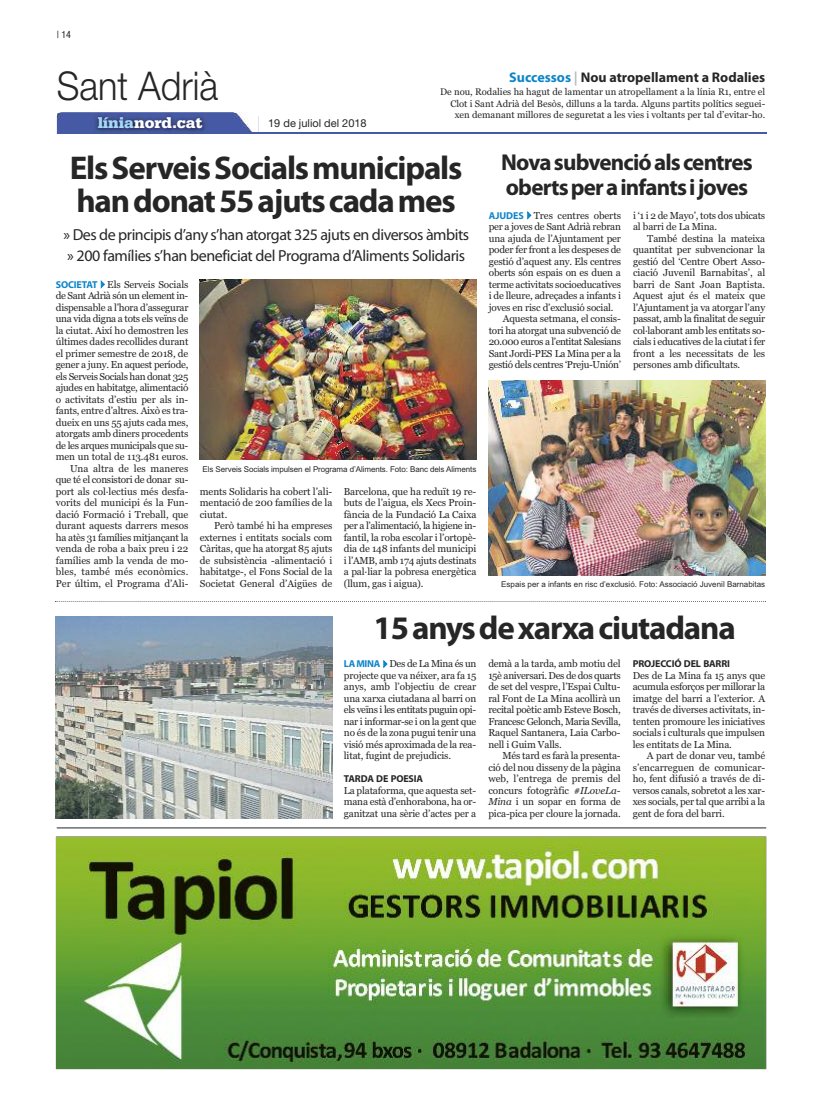
<style>
.page{position:relative;width:823px;height:1106px;background:#fff}
.page>*{position:absolute;margin:0;border:0;box-sizing:border-box;transform-origin:0 0}
.t1{font:300 39.6px "Helvetica Neue";color:#272627;scale:.91 1}
.t2{font:700 33px/33px "Myriad Pro";letter-spacing:-.035em;color:#272627}
.t3{font:700 23px/25px "Myriad Pro";letter-spacing:-.035em;color:#272627}
.t4{font:16px/21px "Myriad Pro";letter-spacing:-.03em;color:#272627}
.t5{font:900 16px "Serifa";color:#fff}
.t6{font:700 14px "Myriad Pro";color:#272627}
.t7{font:11px "Helvetica Neue";color:#272627}
.t8{font:10px/11.5px "Georgia";letter-spacing:-.015em;color:#272627;text-align:justify}
.t9{font:10px "Georgia";letter-spacing:-.045em;color:#272627}
.t10{font:700 10px "Myriad Pro";letter-spacing:-.015em;color:#272627}
.t11{font:condensed 10px "Helvetica Neue";color:#272627}
.t12{font:9.5px/11.4px "Georgia";color:#272627;text-align:right}
.t13{font:8px "Arial";letter-spacing:-.01em;color:#272627}
.s1{color:#a7d8f7}
.s2{color:#0d85c9}
.s3{color:#b8bbbe}
.s4{font-family:"Myriad Pro";font-weight:700;color:#0d85c9}
.s5{font-style:italic}
</style>
<div class="page">
<hr style="left:57px;top:132px;width:708px;height:2px;background:#4659a4">
<img style="left:57px;top:112px;width:194px;height:20px">
<hr style="left:57px;top:827px;width:708px;height:1px;background:#23262b">
<svg style="left:55px;top:601px;width:710px;height:1px"></svg>
<img style="left:56px;top:616px;width:276px;height:203px">
<img style="left:488px;top:380px;width:276px;height:195px">
<img style="left:200px;top:279px;width:276px;height:181px">
<img style="left:57px;top:837px;width:707px;height:231px">
<p class="t11" style="left:57px;top:31px;width:16px">| 14</p>
<h1 class="t1" style="left:57px;top:62px;width:179px">Sant Adrià</h1>
<h3 class="t5" style="left:98px;top:117px;width:106px"><span class="s1">línia</span>nord.cat</h3>
<p class="t7" style="left:268px;top:117px;width:100px">19 de juliol del 2018</p>
<h3 class="t6" style="left:509px;top:72px;width:257px"><span class="s2">Successos</span> <span class="s3">|</span> Nou atropellament a Rodalies</h3>
<p class="t12" style="left:440px;top:86px;width:326px">De nou, Rodalies ha hagut de lamentar un atropellament a la línia R1, entre el<br>Clot i Sant Adrià del Besòs, dilluns a la tarda. Alguns partits polítics seguei&shy;xen demanant millores de seguretat a les vies i voltants per tal d’evitar-ho.</p>
<h3 class="t3" style="left:501px;top:151px;width:253px">Novasubvencióalscentres obertsperainfantsijoves</h3>
<p class="t8" style="left:488px;top:209px;width:134px"><span class="s4">AJUDES</span><span class="s2">✔</span>Tres centres oberts</p>
<p class="t8" style="left:488px;top:221px;width:134px">per a joves de Sant Adrià rebran</p>
<p class="t8" style="left:488px;top:232px;width:134px">una ajuda de l’Ajuntament per</p>
<p class="t8" style="left:488px;top:244px;width:134px">poder fer front a les despeses de</p>
<p class="t8" style="left:488px;top:255px;width:134px">gestió d’aquest any. Els centres</p>
<p class="t8" style="left:488px;top:267px;width:134px">oberts són espais on es duen a</p>
<p class="t8" style="left:488px;top:278px;width:134px">terme activitats socioeducatives</p>
<p class="t8" style="left:488px;top:290px;width:134px">i de lleure, adreçades a infants i</p>
<p class="t8" style="left:488px;top:301px;width:126px">joves en risc d’exclusió social.</p>
<p class="t8" style="left:502px;top:313px;width:119px">Aquesta setmana, el consis-</p>
<p class="t8" style="left:488px;top:324px;width:134px">tori ha atorgat una subvenció de</p>
<p class="t9" style="left:488px;top:336px;width:134px">20.000 euros a l’entitat Salesians</p>
<p class="t8" style="left:488px;top:347px;width:134px">Sant Jordi-PES La Mina per a la</p>
<p class="t8" style="left:488px;top:359px;width:134px">gestió dels centres ‘Preju-Unión’</p>
<h2 class="t2" style="left:70px;top:154px;width:394px">ElsServeisSocialsmunicipals handonat55ajutscadames</h2>
<h3 class="t4" style="left:63px;top:225px;width:407px">» Des de principis d’any s’han atorgat 325 ajuts en diversos àmbits » 200 famílies s’han beneficiat del Programa d’Aliments Solidaris</h3>
<p class="t8" style="left:632px;top:209px;width:134px">i ‘1 i 2 de Mayo’, tots dos ubicats al barri de La Mina.</p>
<p class="t8" style="left:632px;top:232px;width:134px;text-indent:14px">També destina la mateixa quantitat per subvencionar la gestió del ‘Centre Obert Asso&shy;ciació Juvenil Barnabitas’, al barri de Sant Joan Baptista.<br>Aquest ajut és el mateix que l’Ajuntament ja va atorgar l’any passat, amb la finalitat de seguir col·laborant amb les entitats so&shy;cials i educatives de la ciutat i fer front a les necessitats de les persones amb dificultats.</p>
<p class="t8" style="left:56px;top:278px;width:134px;text-align:right"><span class="s4">SOCIETAT</span><span class="s2">✔</span>Els Serveis Socials de Sant Adrià són un element in&shy;dispensable a l’hora d’assegurar una vida digna a tots els veïns de la ciutat. Així ho demostren les últimes dades recollides durant el primer semestre de 2018, de gener a juny. En aquest període, els Serveis Socials han donat 325 ajudes en habitatge, alimentació o activitats d’estiu per als in&shy;fants, entre d’altres. Això es tra&shy;dueix en uns 55 ajuts cada mes, atorgats amb diners procedents de les arques municipals que su&shy;men un total de 113.481 euros.<br>Una altra de les maneres que té el consistori de donar su&shy;port als col·lectius més desfa&shy;vorits del municipi és la Fun&shy;dació Formació i Treball, que durant aquests darrers mesos ha atès 31 famílies mitjançant la venda de roba a baix preu i 22 famílies amb la venda de mo&shy;bles, també més econòmics.<br>Per últim, el Programa d’Ali-</p>
<p class="t13" style="left:202px;top:464px;width:275px">Els Serveis Socials impulsen el Programa d’Aliments. Foto: Banc dels Aliments</p>
<p class="t8" style="left:343px;top:485px;width:134px">Barcelona, que ha reduït 19 re&shy;buts de l’aigua, els Xecs Proin&shy;fància de la Fundació La Caixa per a l’alimentació, la higiene in&shy;fantil, la roba escolar i l’ortopè&shy;dia de 148 infants del municipi i l’AMB, amb 174 ajuts destinats a pal·liar la pobresa energètica (llum, gas i aigua).</p>
<p class="t8" style="left:200px;top:485px;width:134px">ments Solidaris ha cobert l’ali&shy;mentació de 200 famílies de la ciutat.</p>
<p class="t8" style="left:200px;top:520px;width:134px;text-indent:14px">Però també hi ha empreses externes i entitats socials com Càritas, que ha atorgat 85 ajuts de subsistència -alimentació i habitatge-, el Fons Social de la Societat General d’Aigües de</p>
<p class="t13" style="left:501px;top:579px;width:265px">Espais per a infants en risc d’exclusió. Foto: Associació Juvenil Barnabitas</p>
<h2 class="t2" style="left:373px;top:614px;width:363px">15anysdexarxaciutadana</h2>
<p class="t8" style="left:344px;top:658px;width:134px"><span class="s4">LA MINA</span><span class="s2">✔</span>Des de La Mina és un projecte que va néixer, ara fa 15 anys, amb l’objectiu de crear una xarxa ciutadana al barri on els veïns i les entitats puguin opi&shy;nar i informar-se i on la gent que no és de la zona pugui tenir una visió més aproximada de la rea&shy;litat, fugint de prejudicis.</p>
<p class="t10" style="left:344px;top:775px;width:81px">TARDA DE POESIA</p>
<p class="t8" style="left:344px;top:784px;width:134px">La plataforma, que aquesta set&shy;mana està d’enhorabona, ha or&shy;ganitzat una sèrie d’actes per a</p>
<p class="t8" style="left:488px;top:658px;width:134px">demà a la tarda, amb motiu del 15è aniversari. Des de dos quarts de set del vespre, l’Espai Cultu&shy;ral Font de La Mina acollirà un recital poètic amb Esteve Bosch, Francesc Gelonch, Maria Sevilla, Raquel Santanera, Laia Carbo&shy;nell i Guim Valls.</p>
<p class="t8" style="left:488px;top:750px;width:134px;text-indent:14px">Més tard es farà la presenta&shy;ció del nou disseny de la pàgina web, l’entrega de premis del concurs fotogràfic <span class="s5">#ILoveLa-Mina</span> i un sopar en forma de pica-pica per cloure la jornada.</p>
<p class="t10" style="left:632px;top:660px;width:99px">PROJECCIÓ DEL BARRI</p>
<p class="t8" style="left:632px;top:669px;width:134px">Des de La Mina fa 15 anys que acumula esforços per millorar la imatge del barri a l’exterior. A través de diverses activitats, in&shy;tenten promoure les iniciatives socials i culturals que impulsen les entitats de La Mina.</p>
<p class="t8" style="left:632px;top:750px;width:134px;text-indent:14px">A part de donar veu, també s’encarreguen de comunicar&shy;ho, fent difusió a través de di&shy;versos canals, sobretot a les xar&shy;xes socials, per tal que arribi a la gent de fora del barri.</p>
</div>
